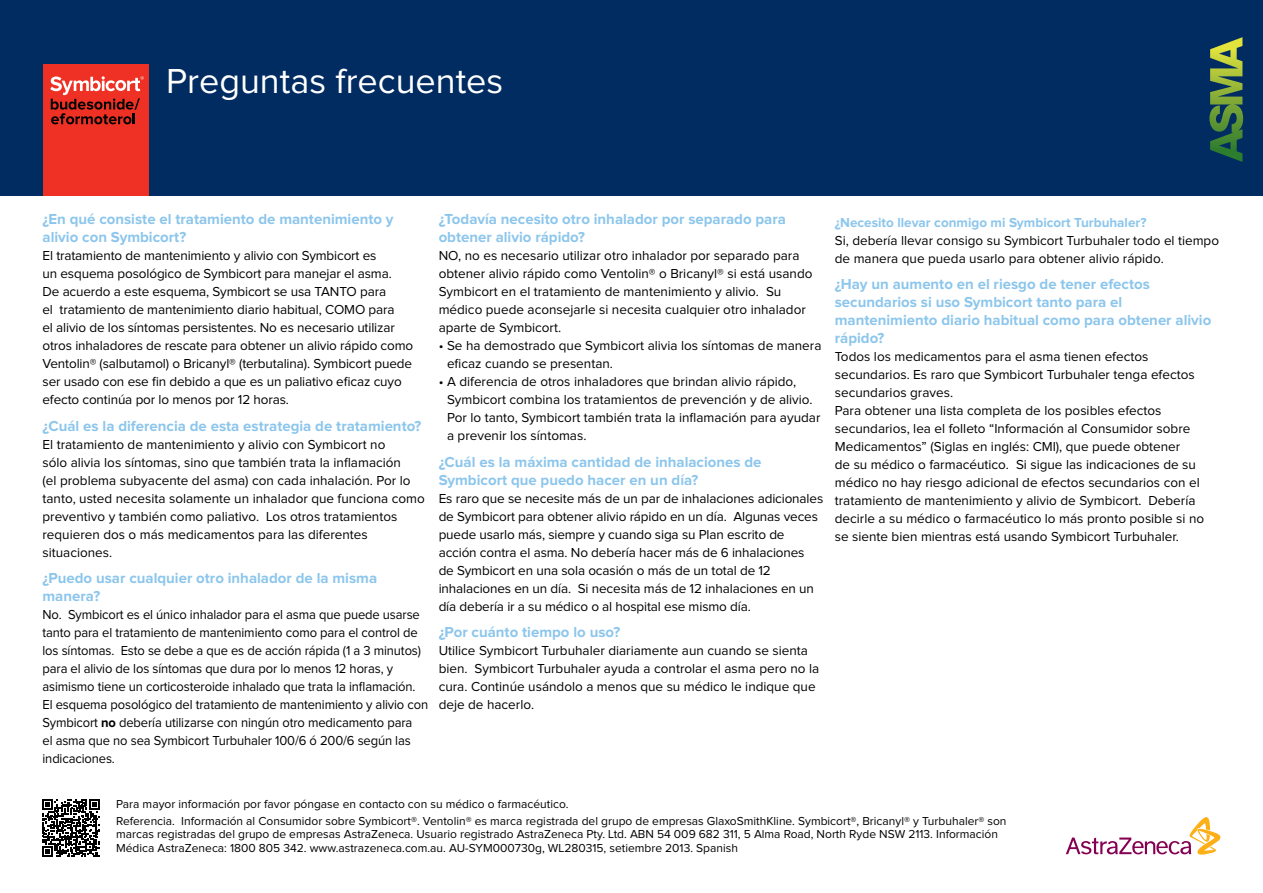
<style>
.page{position:relative;width:1263px;height:893px;background:#fff}
.page>*{position:absolute;margin:0;border:0;box-sizing:border-box;transform-origin:0 0}
.t1{font:36px "Proxima Nova";color:#fff}
.t2{font:700 15px/18px "Proxima Nova";color:#8cc6ec}
.t3{font:13.5px/18px "Proxima Nova";color:#000}
.t4{font:13.5px/18px "Proxima Nova";color:#000;scale:.96 1}
.t5{font:700 13.5px "Proxima Nova";color:#8cc6ec}
.t6{font:12px/17px "Proxima Nova";color:#000}
.s1{font-weight:700}
</style>
<div class="page">
<div style="left:0;top:0;width:1263px;height:196px;background:#002c61"></div>
<svg style="left:1209px;top:37px;width:34px;height:125px"></svg>
<svg style="left:1066px;top:817px;width:154px;height:38px"></svg>
<div style="left:43px;top:64px;width:105px;height:132px;background:#ee3124"></div>
<svg style="left:50px;top:76px;width:94px;height:48px"></svg>
<svg style="left:42px;top:799px;width:58px;height:58px"></svg>
<h1 class="t1" style="left:166px;top:64px;width:339px">Preguntas frecuentes</h1>
<p class="t2" style="left:43px;top:211px;width:353px">¿En qué consiste el tratamiento de mantenimiento y alivio con Symbicort?</p>
<p class="t3" style="left:43px;top:247px;width:372px">El tratamiento de mantenimiento y alivio con Symbicort es<br>un esquema posológico de Symbicort para manejar el asma.<br>De acuerdo a este esquema, Symbicort se usa TANTO para<br>el tratamiento de mantenimiento diario habitual, COMO para<br>el alivio de los síntomas persistentes. No es necesario utilizar otros inhaladores de rescate para obtener un alivio rápido como Ventolin® (salbutamol) o Bricanyl® (terbutalina). Symbicort puede ser usado con ese fin debido a que es un paliativo eficaz cuyo efecto continúa por lo menos por 12 horas.</p>
<p class="t2" style="left:43px;top:418px;width:380px">¿Cuál es la diferencia de esta estrategia de tratamiento?</p>
<p class="t3" style="left:43px;top:436px;width:384px">El tratamiento de mantenimiento y alivio con Symbicort no<br>sólo alivia los síntomas, sino que también trata la inflamación<br>(el problema subyacente del asma) con cada inhalación. Por lo tanto, usted necesita solamente un inhalador que funciona como preventivo y también como paliativo. Los otros tratamientos requieren dos o más medicamentos para las diferentes situaciones.</p>
<p class="t2" style="left:43px;top:570px;width:336px">¿Puedo usar cualquier otro inhalador de la misma manera?</p>
<p class="t4" style="left:43px;top:606px;width:403px">No. Symbicort es el único inhalador para el asma que puede usarse tanto para el tratamiento de mantenimiento como para el control de los síntomas. Esto se debe a que es de acción rápida (1 a 3 minutos) para el alivio de los síntomas que dura por lo menos 12 horas, y asimismo tiene un corticosteroide inhalado que trata la inflamación.<br>El esquema posológico del tratamiento de mantenimiento y alivio con Symbicort <span class="s1">no</span> debería utilizarse con ningún otro medicamento para<br>el asma que no sea Symbicort Turbuhaler 100/6 ó 200/6 según las indicaciones.</p>
<p class="t2" style="left:439px;top:211px;width:349px">¿Todavía necesito otro inhalador por separado para obtener alivio rápido?</p>
<p class="t3" style="left:439px;top:247px;width:375px">NO, no es necesario utilizar otro inhalador por separado para obtener alivio rápido como Ventolin® o Bricanyl® si está usando Symbicort en el tratamiento de mantenimiento y alivio. Su médico puede aconsejarle si necesita cualquier otro inhalador aparte de Symbicort.</p>
<p class="t3" style="left:447px;top:337px;width:376px;text-indent:-8px">• Se ha demostrado que Symbicort alivia los síntomas de manera eficaz cuando se presentan.</p>
<p class="t3" style="left:447px;top:373px;width:375px;text-indent:-8px">• A diferencia de otros inhaladores que brindan alivio rápido, Symbicort combina los tratamientos de prevención y de alivio.<br>Por lo tanto, Symbicort también trata la inflamación para ayudar a prevenir los síntomas.</p>
<p class="t2" style="left:439px;top:454px;width:324px">¿Cuál es la máxima cantidad de inhalaciones de<br>Symbicort que puedo hacer en un día?</p>
<p class="t3" style="left:439px;top:490px;width:386px">Es raro que se necesite más de un par de inhalaciones adicionales de Symbicort para obtener alivio rápido en un día. Algunas veces puede usarlo más, siempre y cuando siga su Plan escrito de acción contra el asma. No debería hacer más de 6 inhalaciones<br>de Symbicort en una sola ocasión o más de un total de 12 inhalaciones en un día. Si necesita más de 12 inhalaciones en un día debería ir a su médico o al hospital ese mismo día.</p>
<p class="t2" style="left:439px;top:624px;width:183px">¿Por cuánto tiempo lo uso?</p>
<p class="t3" style="left:439px;top:642px;width:382px">Utilice Symbicort Turbuhaler diariamente aun cuando se sienta bien. Symbicort Turbuhaler ayuda a controlar el asma pero no la cura. Continúe usándolo a menos que su médico le indique que deje de hacerlo.</p>
<p class="t5" style="left:835px;top:216px;width:313px">¿Necesito llevar conmigo mi Symbicort Turbuhaler?</p>
<p class="t3" style="left:835px;top:232px;width:386px">Si, debería llevar consigo su Symbicort Turbuhaler todo el tiempo de manera que pueda usarlo para obtener alivio rápido.</p>
<p class="t2" style="left:835px;top:276px;width:378px">¿Hay un aumento en el riesgo de tener efectos secundarios si uso Symbicort tanto para el mantenimiento diario habitual como para obtener alivio rápido?</p>
<p class="t3" style="left:835px;top:348px;width:371px">Todos los medicamentos para el asma tienen efectos secundarios. Es raro que Symbicort Turbuhaler tenga efectos secundarios graves.<br>Para obtener una lista completa de los posibles efectos secundarios, lea el folleto “Información al Consumidor sobre Medicamentos” (Siglas en inglés: CMI), que puede obtener<br>de su médico o farmacéutico. Si sigue las indicaciones de su médico no hay riesgo adicional de efectos secundarios con el tratamiento de mantenimiento y alivio de Symbicort. Debería decirle a su médico o farmacéutico lo más pronto posible si no se siente bien mientras está usando Symbicort Turbuhaler.</p>
<p class="t6" style="left:116px;top:796px;width:892px">Para mayor información por favor póngase en contacto con su médico o farmacéutico.<br>Referencia. Información al Consumidor sobre Symbicort®. Ventolin® es marca registrada del grupo de empresas GlaxoSmithKline. Symbicort®, Bricanyl® y Turbuhaler® son</p>
<p class="t6" style="left:116px;top:828px;width:883px;line-height:13.5px">marcas registradas del grupo de empresas AstraZeneca. Usuario registrado AstraZeneca Pty. Ltd. ABN 54 009 682 311, 5 Alma Road, North Ryde NSW 2113. Información<br>Médica AstraZeneca: 1800 805 342. www.astrazeneca.com.au. AU-SYM000730g, WL280315, setiembre 2013. Spanish</p>
</div>
